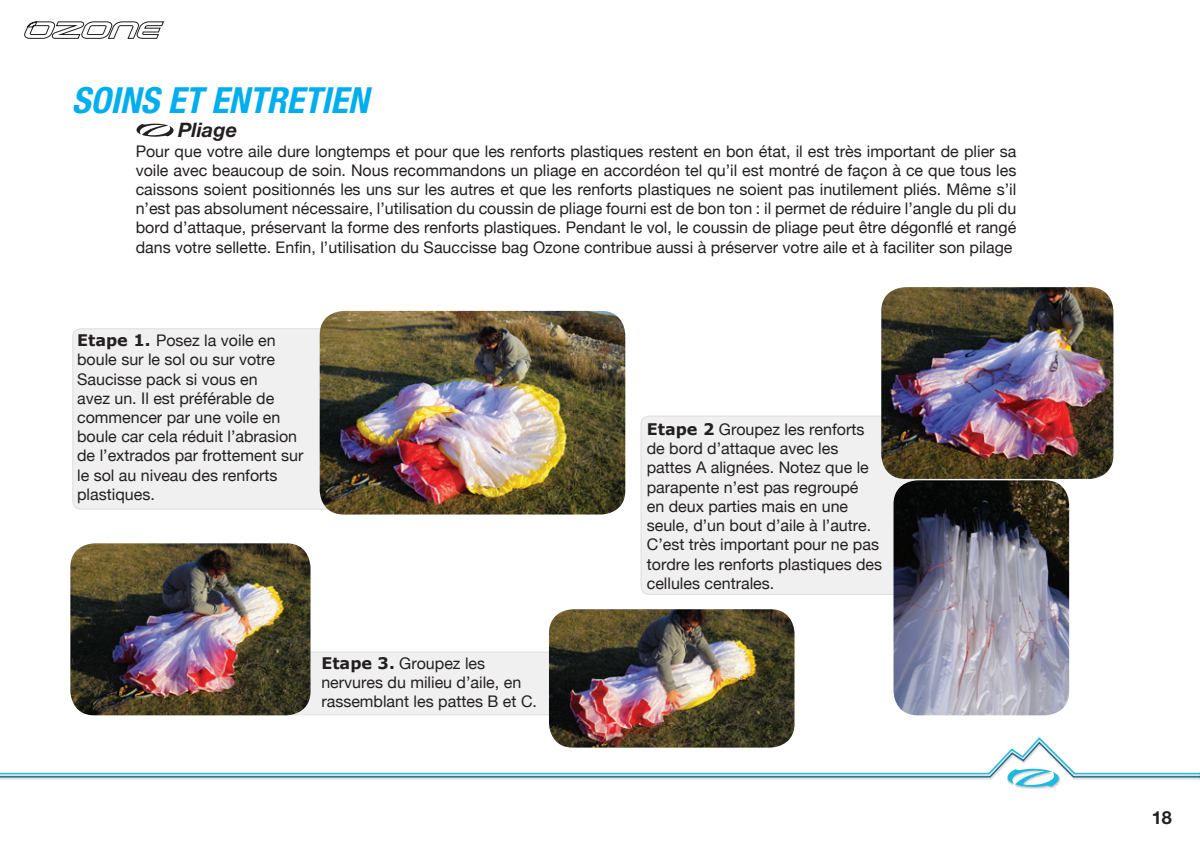
<style>
.page{position:relative;width:1200px;height:846px;background:#fff}
.page>*{position:absolute;margin:0;border:0;box-sizing:border-box;transform-origin:0 0}
.t1{font:italic 700 condensed 36px "Helvetica Neue LT Std";color:#00aeef}
.t2{font:italic 700 20px "Helvetica Neue LT Std";color:#231f20}
.t3{font:700 18px "Helvetica Neue";color:#231f20}
.t4{font:16px/19.2px "Helvetica Neue";color:#231f20}
.s1{font-family:"Verdana";font-weight:700}
</style>
<div class="page">
<div style="left:0;top:738px;width:1199px;height:42px;background:#231f20;opacity:.2"></div>
<svg style="left:0;top:737px;width:1198px;height:3px"></svg>
<svg style="left:0;top:740px;width:1198px;height:37px"></svg>
<hr style="left:1198px;top:738px;width:1px;height:42px;background:#231f20;opacity:.2">
<div style="left:1006px;top:769px;width:54px;height:20px;background:#231f20;opacity:.15"></div>
<svg style="left:1006px;top:768px;width:57px;height:19px"></svg>
<div style="left:153px;top:652px;width:542px;height:63px;background:#f0f0f0;border-radius:8px"></div>
<div style="left:152px;top:651px;width:543px;height:64px;border:1px solid #231f20;border-radius:8px"></div>
<div style="left:73px;top:329px;width:307px;height:180px;background:#f0f0f0;border-radius:8px"></div>
<div style="left:72px;top:328px;width:308px;height:181px;border:1px solid #231f20;border-radius:8px"></div>
<div style="left:641px;top:416px;width:306px;height:178px;background:#f0f0f0;border-radius:8px"></div>
<div style="left:640px;top:415px;width:308px;height:180px;border:1px solid #231f20;border-radius:8px"></div>
<svg style="left:24px;top:21px;width:140px;height:18px"></svg>
<svg style="left:136px;top:123px;width:38px;height:14px"></svg>
<img style="left:893px;top:480px;width:175px;height:235px">
<img style="left:881px;top:287px;width:232px;height:192px">
<img style="left:319px;top:311px;width:306px;height:203px">
<img style="left:70px;top:543px;width:240px;height:172px">
<img style="left:549px;top:609px;width:245px;height:138px">
<h1 class="t1" style="left:72px;top:78px;width:298px">SOINS ET ENTRETIEN</h1>
<p class="t2" style="left:178px;top:118px;width:60px">Pliage</p>
<p class="t4" style="left:136px;top:141px;width:882px;text-align:justify">Pour que votre aile dure longtemps et pour que les renforts plastiques restent en bon état, il est très important de plier sa voile avec beaucoup de soin. Nous recommandons un pliage en accordéon tel qu’il est montré de façon à ce que tous les caissons soient positionnés les uns sur les autres et que les renforts plastiques ne soient pas inutilement pliés. Même s’il n’est pas absolument nécessaire, l’utilisation du coussin de pliage fourni est de bon ton : il permet de réduire l’angle du pli du bord d’attaque, préservant la forme des renforts plastiques. Pendant le vol, le coussin de pliage peut être dégonflé et rangé dans votre sellette. Enfin, l’utilisation du Sauccisse bag Ozone contribue aussi à préserver votre aile et à faciliter son pilage</p>
<p class="t4" style="left:77px;top:331px;width:228px"><span class="s1">Etape 1.</span> Posez la voile en boule sur le sol ou sur votre<br>Saucisse pack si vous en<br>avez un. Il est préférable de commencer par une voile en boule car cela réduit l’abrasion de l’extrados par frottement sur le sol au niveau des renforts plastiques.</p>
<p class="t4" style="left:321px;top:653px;width:217px"><span class="s1">Etape 3.</span> Groupez les nervures du milieu d’aile, en rassemblant les pattes B et C.</p>
<p class="t4" style="left:646px;top:419px;width:237px"><span class="s1">Etape 2</span> Groupez les renforts de bord d’attaque avec les pattes A alignées. Notez que le parapente n’est pas regroupé<br>en deux parties mais en une seule, d’un bout d’aile à l’autre.<br>C’est très important pour ne pas tordre les renforts plastiques des cellules centrales.</p>
<p class="t3" style="left:1151px;top:806px;width:22px">18</p>
</div>
